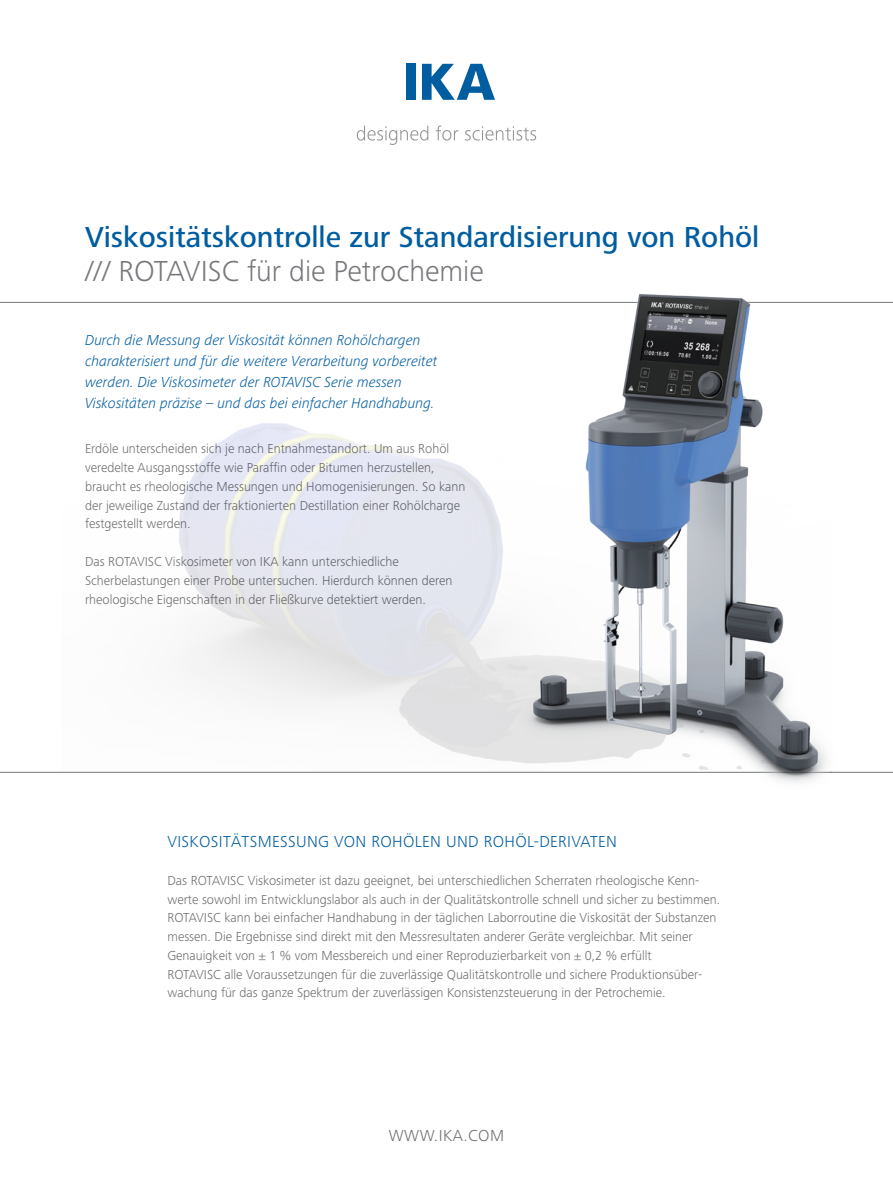
<style>
.page{position:relative;width:893px;height:1191px;background:#fff}
.page>*{position:absolute;margin:0;border:0;box-sizing:border-box;transform-origin:0 0}
.headline{font:500 30px "Frutiger Next IKA";color:#005da0}
.headline-2{font:300 30px "Frutiger Next IKA";color:#76787b}
.subhead{font:300 16.5px "Frutiger Next IKA";letter-spacing:.02em;color:#005da0}
.URL{font:300 16.5px "Frutiger Next IKA";letter-spacing:.03em;color:#6c6d70}
.t1{font:italic 300 15px/21px "Frutiger Next IKA";color:#005da0}
.t2{font:300 13.5px/18.8px "Frutiger Next IKA";color:#6c6d70}
</style>
<div class="page">
<div style="left:406px;top:64px;width:9px;height:36px;background:#005da0"></div>
<svg style="left:422px;top:64px;width:73px;height:36px"></svg>
<svg style="left:357px;top:126px;width:71px;height:19px"></svg>
<svg style="left:436px;top:125px;width:22px;height:16px"></svg>
<svg style="left:465px;top:126px;width:71px;height:15px"></svg>
<img style="left:415px;top:294px;width:478px;height:489px">
<p class="headline" style="left:85px;top:220px;width:676px">Viskositätskontrolle zur Standardisierung von Rohöl</p>
<p class="headline-2" style="left:85px;top:254px;width:400px">/// ROTAVISC für die Petrochemie</p>
<p class="t1" style="left:85px;top:330px;width:354px">Durch die Messung der Viskosität können Rohölchargen charakterisiert und für die weitere Verarbeitung vorbereitet werden. Die Viskosimeter der ROTAVISC Serie messen Viskositäten präzise – und das bei einfacher Handhabung.</p>
<p class="t2" style="left:85px;top:439px;width:382px">Erdöle unterscheiden sich je nach Entnahmestandort. Um aus Rohöl veredelte Ausgangsstoffe wie Paraffin oder Bitumen herzustellen, braucht es rheologische Messungen und Homogenisierungen. So kann der jeweilige Zustand der fraktionierten Destillation einer Rohölcharge festgestellt werden.</p>
<p class="t2" style="left:85px;top:552px;width:369px">Das ROTAVISC Viskosimeter von IKA kann unterschiedliche<br>Scherbelastungen einer Probe untersuchen. Hierdurch können deren rheologische Eigenschaften in der Fließkurve detektiert werden.</p>
<p class="subhead" style="left:167px;top:832px;width:451px">VISKOSITÄTSMESSUNG VON ROHÖLEN UND ROHÖL-DERIVATEN</p>
<p class="t2" style="left:167px;top:871px;width:554px">Das ROTAVISC Viskosimeter ist dazu geeignet, bei unterschiedlichen Scherraten rheologische Kenn&shy;werte sowohl im Entwicklungslabor als auch in der Qualitätskontrolle schnell und sicher zu bestimmen.<br>ROTAVISC kann bei einfacher Handhabung in der täglichen Laborroutine die Viskosität der Substanzen messen. Die Ergebnisse sind direkt mit den Messresultaten anderer Geräte vergleichbar. Mit seiner Genauigkeit von ± 1 % vom Messbereich und einer Reproduzierbarkeit von ± 0,2 % erfüllt</p>
<p class="t2" style="left:167px;top:964px;width:536px">ROTAVISC alle Voraussetzungen für die zuverlässige Qualitätskontrolle und sichere Produktionsüber-</p>
<p class="t2" style="left:167px;top:983px;width:500px">wachung für das ganze Spektrum der zuverlässigen Konsistenzsteuerung in der Petrochemie.</p>
<p class="URL" style="left:389px;top:1125px;width:117px">WWW.IKA.COM</p>
</div>
